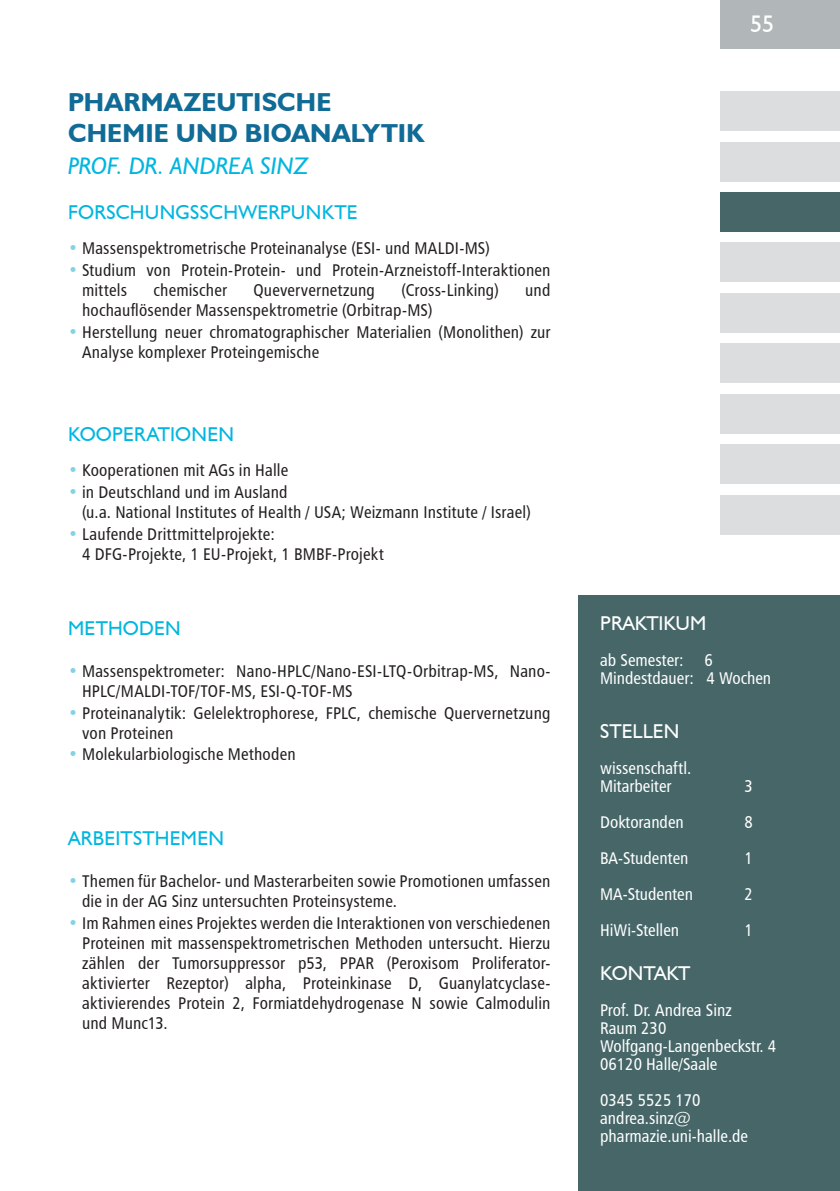
<style>
.page{position:relative;width:840px;height:1191px;background:#fff}
.page>*{position:absolute;margin:0;border:0;box-sizing:border-box;transform-origin:0 0}
.t1{font:700 26px/31.2px "Humanist 521 BT";letter-spacing:.01em;color:#106b96}
.t2{font:italic 24px "Humanist 521 BT";color:#00b6e0}
.t3{font:24px "Humanist 521 BT";color:#fff}
.t4{font:20px "Humanist 521 BT";letter-spacing:.01em;color:#00b6e0}
.t5{font:20px "Humanist 521 BT";color:#fff}
.t6{font:20px "Humanist 521 BT";letter-spacing:-.02em;color:#fff}
.t7{font:17px/20px "Humanist 777 BT Roman Condensed B";letter-spacing:.01em;color:#231f20}
.t8{font:17px/18px "Humanist 777 BT Roman Condensed B";color:#fff}
.s1{color:#84d3e5}
</style>
<div class="page">
<div style="left:719px;top:0;width:120px;height:48px;background:#b1b7b8"></div>
<div style="left:578px;top:595px;width:261px;height:596px;background:#476668"></div>
<div style="left:719px;top:91px;width:120px;height:40px;background:#dbddde"></div>
<div style="left:719px;top:142px;width:120px;height:39px;background:#dbddde"></div>
<div style="left:719px;top:192px;width:120px;height:39px;background:#476668"></div>
<div style="left:719px;top:243px;width:120px;height:39px;background:#dbddde"></div>
<div style="left:719px;top:293px;width:120px;height:39px;background:#dbddde"></div>
<div style="left:719px;top:344px;width:120px;height:39px;background:#dbddde"></div>
<div style="left:719px;top:394px;width:120px;height:39px;background:#dbddde"></div>
<div style="left:719px;top:445px;width:120px;height:39px;background:#dbddde"></div>
<div style="left:719px;top:495px;width:120px;height:39px;background:#dbddde"></div>
<h1 class="t1" style="left:68px;top:86px;width:357px">PHARMAZEUTISCHE<br>CHEMIE UND BIOANALYTIK</h1>
<h2 class="t2" style="left:68px;top:151px;width:242px">PROF. DR. ANDREA SINZ</h2>
<p class="t4" style="left:68px;top:200px;width:291px">FORSCHUNGSSCHWERPUNKTE</p>
<p class="t7" style="left:68px;top:238px;width:423px"><span class="s1">•</span> Massenspektrometrische Proteinanalyse (ESI- und MALDI-MS)</p>
<p class="t7" style="left:82px;top:260px;width:469px;text-indent:-14px"><span class="s1">•</span> Studium von Protein-Protein- und Protein-Arzneistoff-Interaktionen mittels</p>
<p class="t7" style="left:153px;top:280px;width:75px">chemischer</p>
<p class="t7" style="left:253px;top:280px;width:123px">Queververnetzung</p>
<p class="t7" style="left:401px;top:280px;width:99px">(Cross-Linking)</p>
<p class="t7" style="left:525px;top:280px;width:27px">und</p>
<p class="t7" style="left:82px;top:300px;width:352px">hochauflösender Massenspektrometrie (Orbitrap-MS)</p>
<p class="t7" style="left:82px;top:322px;width:469px;text-indent:-14px"><span class="s1">•</span> Herstellung neuer chromatographischer Materialien (Monolithen) zur<br>Analyse komplexer Proteingemische</p>
<p class="t4" style="left:68px;top:422px;width:167px">KOOPERATIONEN</p>
<p class="t7" style="left:68px;top:460px;width:222px"><span class="s1">•</span> Kooperationen mit AGs in Halle</p>
<p class="t7" style="left:82px;top:481px;width:450px;text-indent:-14px"><span class="s1">•</span> in Deutschland und im Ausland<br>(u.a. National Institutes of Health / USA; Weizmann Institute / Israel)</p>
<p class="t7" style="left:82px;top:523px;width:303px;text-indent:-14px"><span class="s1">•</span> Laufende Drittmittelprojekte:<br>4 DFG-Projekte, 1 EU-Projekt, 1 BMBF-Projekt</p>
<p class="t4" style="left:68px;top:616px;width:114px">METHODEN</p>
<p class="t7" style="left:82px;top:661px;width:469px;text-indent:-14px"><span class="s1">•</span> Massenspektrometer: Nano-HPLC/Nano-ESI-LTQ-Orbitrap-MS, Nano-<br>HPLC/MALDI-TOF/TOF-MS, ESI-Q-TOF-MS</p>
<p class="t7" style="left:82px;top:702px;width:469px;text-indent:-14px"><span class="s1">•</span> Proteinanalytik: Gelelektrophorese, FPLC, chemische Quervernetzung von Proteinen</p>
<p class="t7" style="left:68px;top:744px;width:229px"><span class="s1">•</span> Molekularbiologische Methoden</p>
<p class="t4" style="left:68px;top:826px;width:157px">ARBEITSTHEMEN</p>
<p class="t7" style="left:82px;top:870px;width:469px;text-indent:-14px"><span class="s1">•</span> Themen für Bachelor- und Masterarbeiten sowie Promotionen umfassen die in der AG Sinz untersuchten Proteinsysteme.</p>
<p class="t7" style="left:82px;top:912px;width:469px;text-align:justify;text-indent:-14px"><span class="s1">•</span> Im Rahmen eines Projektes werden die Interaktionen von verschiedenen Proteinen mit massenspektrometrischen Methoden untersucht. Hierzu zählen der Tumorsuppressor p53, PPAR (Peroxisom Proliferator&shy;aktivierter Rezeptor) alpha, Proteinkinase D, Guanylatcyclase&shy;aktivierendes Protein 2, Formiatdehydrogenase N sowie Calmodulin und Munc13.</p>
<h2 class="t3" style="left:749px;top:9px;width:26px">55</h2>
<p class="t5" style="left:600px;top:610px;width:107px">PRAKTIKUM</p>
<p class="t8" style="left:600px;top:650px;width:172px">ab Semester: 6<br>Mindestdauer: 4 Wochen</p>
<p class="t5" style="left:600px;top:718px;width:80px">STELLEN</p>
<p class="t8" style="left:600px;top:758px;width:93px">wissenschaftl.<br>Mitarbeiter</p>
<p class="t8" style="left:744px;top:776px;width:10px">3</p>
<p class="t8" style="left:600px;top:812px;width:85px">Doktoranden</p>
<p class="t8" style="left:744px;top:812px;width:10px">8</p>
<p class="t8" style="left:600px;top:848px;width:90px">BA-Studenten</p>
<p class="t8" style="left:744px;top:848px;width:10px">1</p>
<p class="t8" style="left:600px;top:884px;width:94px">MA-Studenten</p>
<p class="t8" style="left:744px;top:884px;width:10px">2</p>
<p class="t8" style="left:600px;top:920px;width:80px">HiWi-Stellen</p>
<p class="t8" style="left:744px;top:920px;width:10px">1</p>
<p class="t6" style="left:600px;top:961px;width:92px">KONTAKT</p>
<p class="t8" style="left:600px;top:1001px;width:177px">Prof. Dr. Andrea Sinz<br>Raum 230<br>Wolfgang-Langenbeckstr. 4<br>06120 Halle/Saale</p>
<p class="t8" style="left:600px;top:1091px;width:149px">0345 5525 170 andrea.sinz@ pharmazie.uni-halle.de</p>
</div>
